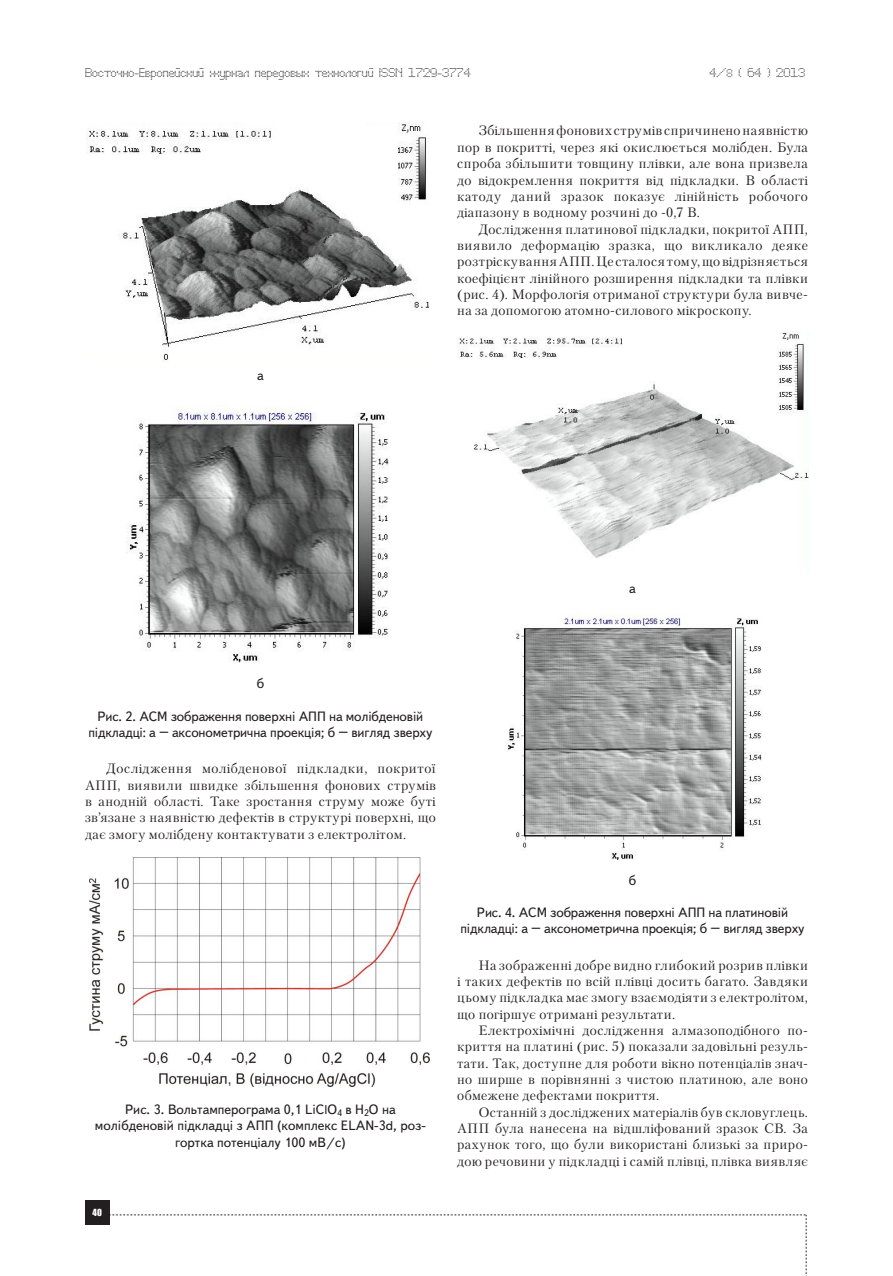
<style>
.page{position:relative;width:893px;height:1276px;background:#fff}
.page>*{position:absolute;margin:0;border:0;box-sizing:border-box;transform-origin:0 0}
.Text{font:13.5px/16.4px "Petersburg C";letter-spacing:.035em;color:#231f20;text-align:justify}
.risunok{font:13.5px/16.2px "Text Book C";letter-spacing:-.01em;color:#231f20;text-align:center}
.t1{font:12px "Perfo";letter-spacing:.015em;color:#231f20}
.t2{font:9px "Impact";color:#fff}
.s1{font-size:10.5px}
.s2{font-family:"Minion Pro"}
</style>
<div class="page">
<div style="left:85px;top:1200px;width:24px;height:25px;background:#231f20"></div>
<svg style="left:109px;top:1214px;width:698px;height:62px"></svg>
<img style="left:87px;top:122px;width:341px;height:240px">
<img style="left:126px;top:406px;width:262px;height:257px">
<img style="left:89px;top:857px;width:341px;height:229px">
<img style="left:457px;top:333px;width:351px;height:225px">
<img style="left:507px;top:614px;width:255px;height:245px">
<p class="t1" style="left:85px;top:65px;width:387px">Восточно-Европейский журнал передовых технологий ISSN 1729-3774</p>
<p class="t1" style="left:709px;top:65px;width:97px">4/<span class="s1">8</span> ( 64 ) 2013</p>
<p class="risunok" style="left:257px;top:368px;width:8px">а</p>
<p class="Text" style="left:457px;top:122px;width:352px;text-indent:21px">Зб<span class="s2">і</span>льшення фонових струм<span class="s2">і</span>в спричинено наявн<span class="s2">і</span>стю пор в покритт<span class="s2">і</span>, через як<span class="s2">і</span> окислюється мол<span class="s2">і</span>бден. Була спроба зб<span class="s2">і</span>льшити товщину пл<span class="s2">і</span>вки, але вона призвела до в<span class="s2">і</span>докремлення покриття в<span class="s2">і</span>д п<span class="s2">і</span>дкладки. В област<span class="s2">і </span>катоду даний зразок показує л<span class="s2">і</span>н<span class="s2">і</span>йн<span class="s2">і</span>сть робочого д<span class="s2">і</span>апазону в водному розчин<span class="s2">і</span> до -0,7 В.</p>
<p class="Text" style="left:457px;top:220px;width:352px;text-indent:21px">Досл<span class="s2">і</span>дження платинової п<span class="s2">і</span>дкладки, покритої АПП, виявило деформац<span class="s2">і</span>ю зразка, що викликало деяке розтр<span class="s2">і</span>скування АПП. Це сталося тому, що в<span class="s2">і</span>др<span class="s2">і</span>зняється коеф<span class="s2">і</span>ц<span class="s2">і</span>єнт л<span class="s2">і</span>н<span class="s2">і</span>йного розширення п<span class="s2">і</span>дкладки та пл<span class="s2">і</span>вки (рис. 4). Морфолог<span class="s2">і</span>я отриманої структури була вивче&shy;на за допомогою атомно-силового м<span class="s2">і</span>кроскопу.</p>
<p class="risunok" style="left:629px;top:580px;width:8px">а</p>
<p class="risunok" style="left:257px;top:676px;width:9px">б</p>
<p class="risunok" style="left:88px;top:708px;width:346px">Рис. 2. АСМ зображення поверхні АПП на молібденовій підкладці: а – аксонометрична проекція; б – вигляд зверху</p>
<p class="Text" style="left:85px;top:760px;width:352px;text-indent:21px">Досл<span class="s2">і</span>дження мол<span class="s2">і</span>бденової п<span class="s2">і</span>дкладки, покритої АПП, виявили швидке зб<span class="s2">і</span>льшення фонових струм<span class="s2">і</span>в в анодн<span class="s2">і</span>й област<span class="s2">і</span>. Таке зростання струму може бут<span class="s2">і </span>зв’язане з наявн<span class="s2">і</span>стю дефект<span class="s2">і</span>в в структур<span class="s2">і</span> поверхн<span class="s2">і</span>, що дає змогу мол<span class="s2">і</span>бдену контактувати з електрол<span class="s2">і</span>том.</p>
<p class="risunok" style="left:95px;top:1101px;width:332px">Рис. 3. Вольтамперограма 0,1 LiClO<sub>4</sub> в H<sub>2</sub>O на молібденовій підкладці з АПП (комплекс ELAN-3d, роз&shy;гортка потенціалу 100 мВ/с)</p>
<p class="t2" style="left:92px;top:1207px;width:11px">40</p>
<p class="risunok" style="left:629px;top:872px;width:9px">б</p>
<p class="risunok" style="left:460px;top:904px;width:346px">Рис. 4. АСМ зображення поверхні АПП на платиновій підкладці: а – аксонометрична проекція; б – вигляд зверху</p>
<p class="Text" style="left:457px;top:956px;width:352px;text-indent:21px">На зображенн<span class="s2">і</span> добре видно глибокий розрив пл<span class="s2">і</span>вки <span class="s2">і</span> таких дефект<span class="s2">і</span>в по вс<span class="s2">і</span>й пл<span class="s2">і</span>вц<span class="s2">і</span> досить багато. Завдяки цьому п<span class="s2">і</span>дкладка має змогу взаємод<span class="s2">і</span>яти з електрол<span class="s2">і</span>том, що пог<span class="s2">і</span>ршує отриман<span class="s2">і</span> результати.</p>
<p class="Text" style="left:457px;top:1022px;width:352px;text-indent:21px">Електрох<span class="s2">і</span>м<span class="s2">і</span>чн<span class="s2">і</span> досл<span class="s2">і</span>дження алмазопод<span class="s2">і</span>бного по&shy;криття на платин<span class="s2">і</span> (рис. 5) показали задов<span class="s2">і</span>льн<span class="s2">і</span> резуль&shy;тати. Так, доступне для роботи в<span class="s2">і</span>кно потенц<span class="s2">і</span>ал<span class="s2">і</span>в знач&shy;но ширше в пор<span class="s2">і</span>внянн<span class="s2">і</span> з чистою платиною, але воно обмежене дефектами покриття.</p>
<p class="Text" style="left:457px;top:1103px;width:352px;text-indent:21px">Останн<span class="s2">і</span>й з досл<span class="s2">і</span>джених матер<span class="s2">і</span>ал<span class="s2">і</span>в був скловуглець.<br>АПП була нанесена на в<span class="s2">і</span>дшл<span class="s2">і</span>фований зразок СВ. За рахунок того, що були використан<span class="s2">і</span> близьк<span class="s2">і</span> за приро&shy;дою речовини у п<span class="s2">і</span>дкладц<span class="s2">і і</span> сам<span class="s2">і</span>й пл<span class="s2">і</span>вц<span class="s2">і</span>, пл<span class="s2">і</span>вка виявляє</p>
</div>
